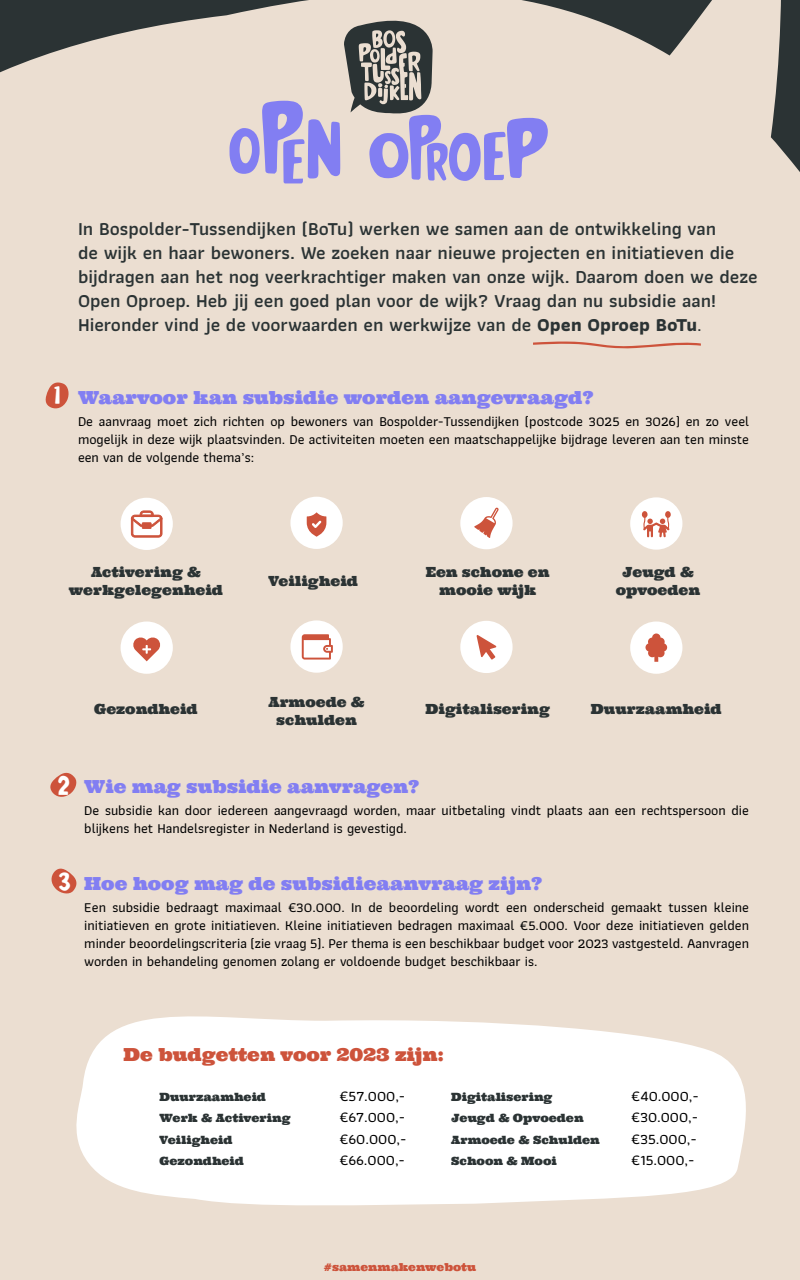
<style>
.page{position:relative;width:800px;height:1280px;background:#ebded1}
.page>*{position:absolute;margin:0;border:0;box-sizing:border-box;transform-origin:0 0}
.t1{font:24px "Redichart";color:#fff}
.t2{font:23px "Redichart";color:#fff}
.t3{font:22px "Redichart";color:#fff}
.t4{font:600 19px/24px "Athiti";color:#2b3334}
.t5{font:18px "Ultra";color:#827ef2}
.t6{font:18px "Ultra";color:#cd533b}
.t7{font:500 15px "Athiti";color:#000}
.t8{font:500 14px/18px "Athiti";color:#000;text-align:justify}
.t9{font:14px/18px "Ultra";color:#2b3334;text-align:center}
.t10{font:11.4px "Ultra";color:#2b3334}
.t11{font:11px "Ultra";color:#cd533b}
.s1{font-weight:700}
.s2{font-weight:500}
</style>
<div class="page">
<svg style="left:533px;top:341px;width:168px;height:8px"></svg>
<svg style="left:230px;top:8px;width:318px;height:175px"></svg>
<svg style="left:44px;top:381px;width:26px;height:29px"></svg>
<svg style="left:48px;top:771px;width:30px;height:28px"></svg>
<svg style="left:50px;top:867px;width:28px;height:28px"></svg>
<svg style="left:66px;top:992px;width:692px;height:217px"></svg>
<div style="left:460px;top:497px;width:53px;height:52px;background:#fff;border-radius:50%"></div>
<div style="left:290px;top:620px;width:53px;height:53px;background:#fff;border-radius:50%"></div>
<div style="left:460px;top:621px;width:53px;height:52px;background:#fff;border-radius:50%"></div>
<div style="left:630px;top:622px;width:52px;height:52px;background:#fff;border-radius:50%"></div>
<div style="left:630px;top:497px;width:52px;height:53px;background:#fff;border-radius:50%"></div>
<svg style="left:642px;top:511px;width:29px;height:26px"></svg>
<svg style="left:302px;top:634px;width:31px;height:26px"></svg>
<div style="left:121px;top:498px;width:52px;height:52px;background:#fff;border-radius:50%"></div>
<div style="left:121px;top:622px;width:52px;height:52px;background:#fff;border-radius:50%"></div>
<svg style="left:477px;top:635px;width:20px;height:25px"></svg>
<svg style="left:133px;top:637px;width:27px;height:24px"></svg>
<div style="left:290px;top:497px;width:53px;height:52px;background:#fff;border-radius:50%"></div>
<svg style="left:307px;top:512px;width:19px;height:25px"></svg>
<svg style="left:131px;top:510px;width:32px;height:28px"></svg>
<svg style="left:645px;top:634px;width:22px;height:28px"></svg>
<svg style="left:474px;top:508px;width:25px;height:30px"></svg>
<p class="t4" style="left:78px;top:217px;width:681px">In Bospolder-Tussendijken (BoTu) werken we samen aan de ontwikkeling van<br>de wijk en haar bewoners. We zoeken naar nieuwe projecten en initiatieven die bijdragen aan het nog veerkrachtiger maken van onze wijk. Daarom doen we deze Open Oproep. Heb jij een goed plan voor de wijk? Vraag dan nu subsidie aan!<br>Hieronder vind je de voorwaarden en werkwijze van de <span class="s1">Open Oproep BoTu</span><span class="s2">.</span></p>
<h3 class="t3" style="left:51px;top:382px;width:14px">1</h3>
<p class="t5" style="left:78px;top:386px;width:517px">Waarvoor kan subsidie worden aangevraagd?</p>
<p class="t8" style="left:78px;top:413px;width:673px">De aanvraag moet zich richten op bewoners van Bospolder-Tussendijken (postcode 3025 en 3026) en zo veel mogelijk in deze wijk plaatsvinden. De activiteiten moeten een maatschappelijke bijdrage leveren aan ten minste een van de volgende thema’s:</p>
<p class="t9" style="left:69px;top:563px;width:156px">Activering &amp; werkgelegenheid</p>
<p class="t9" style="left:94px;top:700px;width:105px">Gezondheid</p>
<p class="t9" style="left:268px;top:572px;width:91px">Veiligheid</p>
<p class="t9" style="left:268px;top:693px;width:98px">Armoede &amp; schulden</p>
<p class="t9" style="left:426px;top:563px;width:125px">Een schone en mooie wijk</p>
<p class="t9" style="left:616px;top:563px;width:86px">Jeugd &amp; opvoeden</p>
<p class="t9" style="left:426px;top:700px;width:126px">Digitalisering</p>
<p class="t9" style="left:591px;top:700px;width:132px">Duurzaamheid</p>
<h1 class="t1" style="left:58px;top:771px;width:15px">2</h1>
<h2 class="t2" style="left:59px;top:867px;width:13px">3</h2>
<p class="t5" style="left:84px;top:775px;width:337px">Wie mag subsidie aanvragen?</p>
<p class="t8" style="left:84px;top:802px;width:666px">De subsidie kan door iedereen aangevraagd worden, maar uitbetaling vindt plaats aan een rechtspersoon die blijkens het Handelsregister in Nederland is gevestigd.</p>
<p class="t5" style="left:84px;top:872px;width:460px">Hoe hoog mag de subsidieaanvraag zijn?</p>
<p class="t8" style="left:84px;top:898px;width:666px">Een subsidie bedraagt maximaal €30.000. In de beoordeling wordt een onderscheid gemaakt tussen kleine initiatieven en grote initiatieven. Kleine initiatieven bedragen maximaal €5.000. Voor deze initiatieven gelden minder beoordelingscriteria (zie vraag 5). Per thema is een beschikbaar budget voor 2023 vastgesteld. Aanvragen worden in behandeling genomen zolang er voldoende budget beschikbaar is.</p>
<p class="t6" style="left:124px;top:1043px;width:322px">De budgetten voor 2023 zijn:</p>
<p class="t10" style="left:160px;top:1089px;width:108px">Duurzaamheid</p>
<p class="t7" style="left:340px;top:1084px;width:67px">€57.000,-</p>
<p class="t10" style="left:160px;top:1111px;width:133px">Werk &amp; Activering</p>
<p class="t7" style="left:340px;top:1106px;width:67px">€67.000,-</p>
<p class="t10" style="left:160px;top:1132px;width:75px">Veiligheid</p>
<p class="t7" style="left:340px;top:1127px;width:68px">€60.000,-</p>
<p class="t10" style="left:160px;top:1154px;width:86px">Gezondheid</p>
<p class="t7" style="left:340px;top:1149px;width:67px">€66.000,-</p>
<p class="t10" style="left:451px;top:1089px;width:103px">Digitalisering</p>
<p class="t7" style="left:631px;top:1085px;width:69px">€40.000,-</p>
<p class="t10" style="left:451px;top:1111px;width:134px">Jeugd &amp; Opvoeden</p>
<p class="t7" style="left:631px;top:1106px;width:69px">€30.000,-</p>
<p class="t10" style="left:451px;top:1132px;width:150px">Armoede &amp; Schulden</p>
<p class="t7" style="left:631px;top:1128px;width:67px">€35.000,-</p>
<p class="t10" style="left:451px;top:1154px;width:107px">Schoon &amp; Mooi</p>
<p class="t7" style="left:631px;top:1149px;width:65px">€15.000,-</p>
<p class="t11" style="left:324px;top:1260px;width:154px">#samenmakenwebotu</p>
</div>
